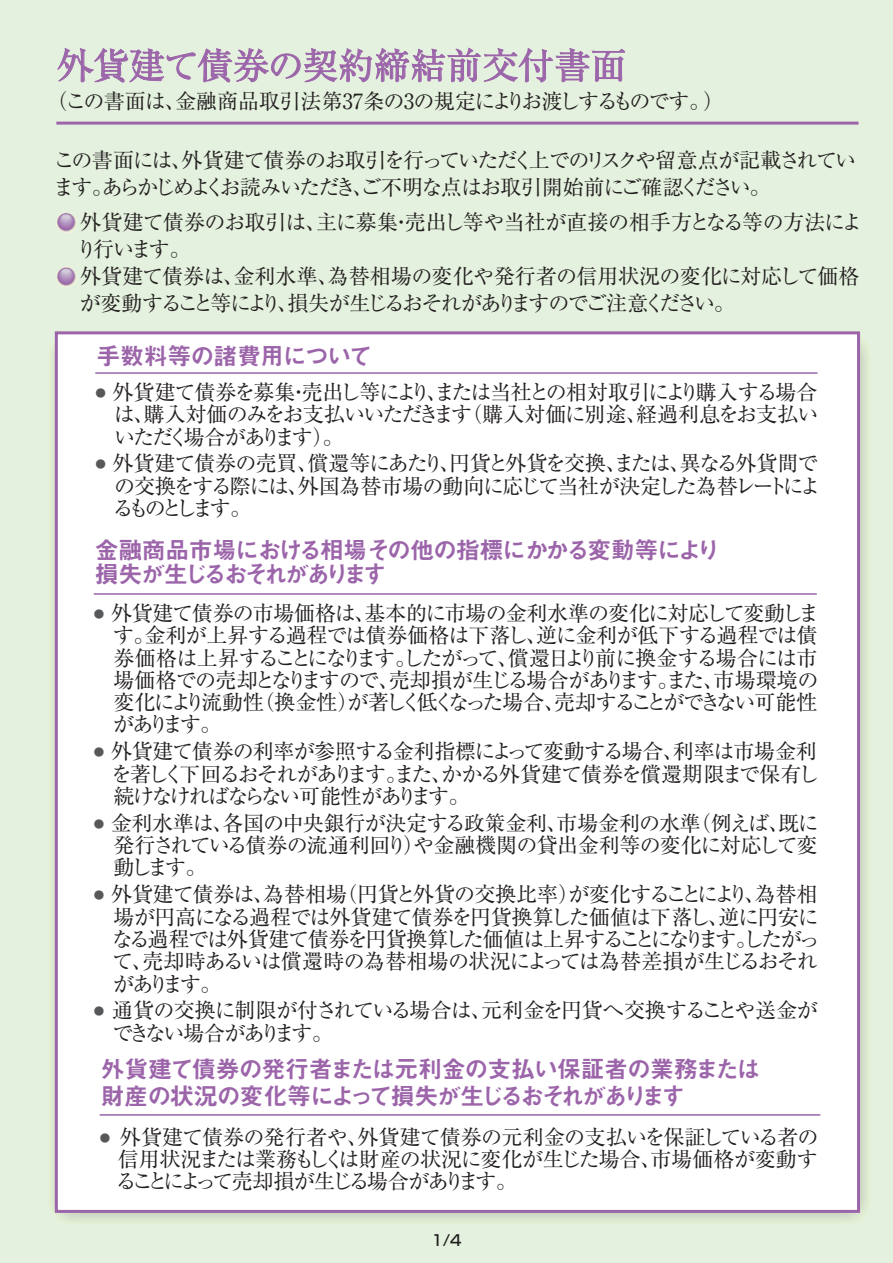
<style>
.page{position:relative;width:893px;height:1263px;background:#e4f1de}
.page>*{position:absolute;margin:0;border:0;box-sizing:border-box;transform-origin:0 0}
.t1{font:36px "Ryumin Pro";color:#9c65aa}
.t2{font:24px/27px "Midashi Go Pro MB31";letter-spacing:-.05em;color:#9c65aa}
.t3{font:24px/24px "Midashi Go Pro MB31";letter-spacing:-.07em;color:#9c65aa}
.t4{font:21px/22.4px "Ryumin Pro";letter-spacing:-.05em;color:#231f20;text-align:justify}
.t5{font:21px/27px "Ryumin Pro";letter-spacing:-.075em;color:#231f20}
.t6{font:500 15px "Shin Go Pro";color:#231f20}
.s1{font-size:10.5px;color:#57585a}
</style>
<div class="page">
<div style="left:55px;top:331px;width:805px;height:882px;background:#fff;border:3px solid #9c65aa"></div>
<hr style="left:56px;top:122px;width:802px;height:3px;background:#9c65aa">
<svg style="left:57px;top:47px;width:568px;height:78px"></svg>
<div style="left:56px;top:212px;width:21px;height:21px;background:#f0eedc;border-radius:50%"></div>
<div style="left:57px;top:212px;width:19px;height:20px;background:#e8e7d6;border-radius:50%"></div>
<div style="left:57px;top:213px;width:19px;height:19px;background:#d8d7c8;border-radius:50%"></div>
<svg style="left:57px;top:213px;width:18px;height:18px"></svg>
<svg style="left:58px;top:214px;width:17px;height:16px"></svg>
<div style="left:58px;top:214px;width:16px;height:15px;background:#a070ae;border-radius:50%"></div>
<div style="left:59px;top:214px;width:15px;height:14px;background:#a67ab4;border-radius:50%"></div>
<div style="left:59px;top:214px;width:14px;height:12px;background:#ac85b9;border-radius:50%"></div>
<div style="left:60px;top:214px;width:12px;height:11px;background:#b18fbe;border-radius:50%"></div>
<div style="left:60px;top:214px;width:12px;height:10px;background:#b79ac3;border-radius:50%"></div>
<div style="left:61px;top:214px;width:10px;height:8px;background:#bda6c9;border-radius:50%"></div>
<div style="left:61px;top:215px;width:10px;height:6px;background:#c3b3ce;border-radius:50%"></div>
<div style="left:62px;top:215px;width:8px;height:5px;background:#cbc0d5;border-radius:50%"></div>
<svg style="left:63px;top:215px;width:6px;height:3px"></svg>
<div style="left:56px;top:267px;width:21px;height:20px;background:#ebe9d7;border-radius:50%"></div>
<div style="left:57px;top:267px;width:19px;height:20px;background:#e7e5d4;border-radius:50%"></div>
<div style="left:57px;top:267px;width:19px;height:19px;background:#d8d7c8;border-radius:50%"></div>
<svg style="left:57px;top:267px;width:18px;height:19px"></svg>
<svg style="left:58px;top:268px;width:17px;height:17px"></svg>
<div style="left:58px;top:268px;width:16px;height:16px;background:#a070ae;border-radius:50%"></div>
<div style="left:59px;top:268px;width:15px;height:14px;background:#a67ab4;border-radius:50%"></div>
<svg style="left:59px;top:268px;width:14px;height:13px"></svg>
<div style="left:60px;top:269px;width:12px;height:11px;background:#b18fbe;border-radius:50%"></div>
<div style="left:60px;top:269px;width:12px;height:9px;background:#b79ac3;border-radius:50%"></div>
<div style="left:61px;top:269px;width:10px;height:8px;background:#bda6c9;border-radius:50%"></div>
<div style="left:61px;top:269px;width:10px;height:6px;background:#c3b3ce;border-radius:50%"></div>
<div style="left:62px;top:269px;width:8px;height:5px;background:#cfc8d8;border-radius:50%"></div>
<hr style="left:95px;top:372px;width:722px;height:2px;background:#9c65aa">
<hr style="left:94px;top:593px;width:723px;height:2px;background:#9c65aa">
<hr style="left:100px;top:1114px;width:720px;height:2px;background:#9c65aa">
<h1 class="t1" style="left:57px;top:37px;width:571px">外貨建て債券の契約締結前交付書面</h1>
<p class="t4" style="left:47px;top:89px;width:679px">（この書面は、金融商品取引法第37条の3の規定によりお渡しするものです。）</p>
<p class="t5" style="left:53px;top:145px;width:804px">この書面には、外貨建て債券のお取引を行っていただく上でのリスクや留意点が記載されています。あらかじめよくお読みいただき、ご不明な点はお取引開始前にご確認ください。</p>
<p class="t4" style="left:76px;top:207px;width:788px;line-height:27px;text-align:left">外貨建て債券のお取引は、主に募集・売出し等や当社が直接の相手方となる等の方法により行います。<br>外貨建て債券は、金利水準、為替相場の変化や発行者の信用状況の変化に対応して価格が変動すること等により、損失が生じるおそれがありますのでご注意ください。</p>
<p class="t2" style="left:96px;top:340px;width:278px">手数料等の諸費用について</p>
<p class="t4" style="left:114px;top:379px;width:706px;text-indent:-19px"><span class="s1">●</span> 外貨建て債券を募集・売出し等により、または当社との相対取引により購入する場合は、購入対価のみをお支払いいただきます（購入対価に別途、経過利息をお支払いいただく場合があります）。</p>
<p class="t4" style="left:113px;top:451px;width:709px;text-indent:-18px"><span class="s1">●</span> 外貨建て債券の売買、償還等にあたり、円貨と外貨を交換、または、異なる外貨間での交換をする際には、外国為替市場の動向に応じて当社が決定した為替レートによるものとします。</p>
<p class="t3" style="left:95px;top:535px;width:627px">金融商品市場における相場その他の指標にかかる変動等により損失が生じるおそれがあります</p>
<p class="t4" style="left:113px;top:600px;width:708px;text-indent:-19px"><span class="s1">●</span> 外貨建て債券の市場価格は、基本的に市場の金利水準の変化に対応して変動します。金利が上昇する過程では債券価格は下落し、逆に金利が低下する過程では債券価格は上昇することになります。したがって、償還日より前に換金する場合には市場価格での売却となりますので、売却損が生じる場合があります。また、市場環境の変化により流動性（換金性）が著しく低くなった場合、売却することができない可能性があります。</p>
<p class="t4" style="left:111px;top:739px;width:709px;text-indent:-17px"><span class="s1">●</span> 外貨建て債券の利率が参照する金利指標によって変動する場合、利率は市場金利を著しく下回るおそれがあります。また、かかる外貨建て債券を償還期限まで保有し続けなければならない可能性があります。</p>
<p class="t4" style="left:113px;top:810px;width:707px;text-indent:-19px"><span class="s1">●</span> 金利水準は、各国の中央銀行が決定する政策金利、市場金利の水準（例えば、既に発行されている債券の流通利回り）や金融機関の貸出金利等の変化に対応して変動します。</p>
<p class="t4" style="left:112px;top:882px;width:710px;text-indent:-18px"><span class="s1">●</span> 外貨建て債券は、為替相場（円貨と外貨の交換比率）が変化することにより、為替相場が円高になる過程では外貨建て債券を円貨換算した価値は下落し、逆に円安になる過程では外貨建て債券を円貨換算した価値は上昇することになります。したがって、売却時あるいは償還時の為替相場の状況によっては為替差損が生じるおそれがあります。</p>
<p class="t4" style="left:112px;top:998px;width:707px;text-indent:-19px"><span class="s1">●</span> 通貨の交換に制限が付されている場合は、元利金を円貨へ交換することや送金ができない場合があります。</p>
<p class="t2" style="left:101px;top:1053px;width:661px">外貨建て債券の発行者または元利金の支払い保証者の業務または財産の状況の変化等によって損失が生じるおそれがあります</p>
<p class="t4" style="left:116px;top:1124px;width:704px;text-indent:-16px"><span class="s1">●</span> 外貨建て債券の発行者や、外貨建て債券の元利金の支払いを保証している者の信用状況または業務もしくは財産の状況に変化が生じた場合、市場価格が変動することによって売却損が生じる場合があります。</p>
<p class="t6" style="left:431px;top:1228px;width:32px">1/4</p>
</div>
